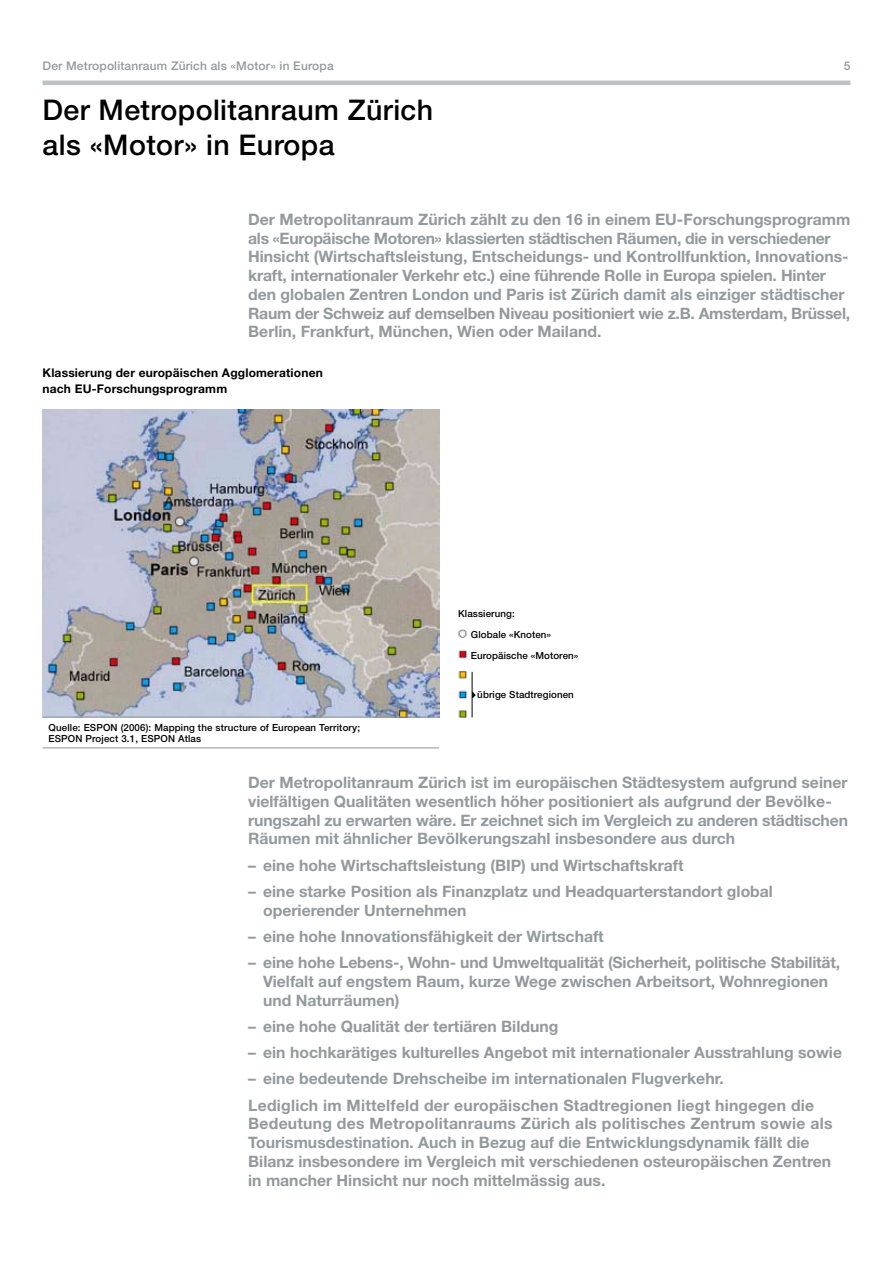
<style>
.page{position:relative;width:893px;height:1263px;background:#fff}
.page>*{position:absolute;margin:0;border:0;box-sizing:border-box;transform-origin:0 0}
.t1{font:500 28.5px/34.5px "Helvetica Neue";letter-spacing:.015em;color:#000}
.t2{font:700 15.75px/18.8px "Helvetica Neue";color:#939a9e}
.t3{font:700 12px/16.5px "Helvetica Neue";letter-spacing:.015em;color:#000}
.t4{font:500 12px "Helvetica Neue";letter-spacing:.015em;color:#939a9e}
.t5{font:500 9.75px/21px "Helvetica Neue";letter-spacing:.015em;color:#000}
</style>
<div class="page">
<hr style="left:43px;top:81px;width:807px;height:4px;background:#bac2c6">
<img style="left:43px;top:409px;width:396px;height:307px">
<hr style="left:43px;top:747px;width:396px;height:1px;background:#939a9e">
<hr style="left:43px;top:716px;width:396px;height:2px;background:#939a9e">
<img style="left:458px;top:629px;width:10px;height:89px">
<hr style="left:472px;top:672px;width:1px;height:45px;background:#000">
<svg style="left:472px;top:691px;width:4px;height:8px"></svg>
<p class="t4" style="left:43px;top:59px;width:293px">Der Metropolitanraum Zürich als «Motor» in Europa</p>
<h1 class="t1" style="left:43px;top:92px;width:392px">Der Metropolitanraum Zürich als «Motor» in Europa</h1>
<p class="t4" style="left:844px;top:59px;width:8px">5</p>
<p class="t2" style="left:248px;top:210px;width:604px">Der Metropolitanraum Zürich zählt zu den 16 in einem EU-Forschungsprogramm als «Europäische Motoren» klassierten städtischen Räumen, die in verschiedener Hinsicht (Wirtschaftsleistung, Entscheidungs- und Kontrollfunktion, Innovations&shy;kraft, internationaler Verkehr etc.) eine führende Rolle in Europa spielen. Hinter den globalen Zentren London und Paris ist Zürich damit als einziger städtischer Raum der Schweiz auf demselben Niveau positioniert wie z.B. Amsterdam, Brüssel, Berlin, Frankfurt, München, Wien oder Mailand.</p>
<p class="t3" style="left:43px;top:364px;width:282px">Klassierung der europäischen Agglomerationen nach EU-Forschungsprogramm</p>
<p class="t5" style="left:471px;top:603px;width:109px;text-indent:-13px">Klassierung:<br>Globale «Knoten»<br>Europäische «Motoren»</p>
<p class="t5" style="left:477px;top:684px;width:98px">übrige Stadtregionen</p>
<p class="t5" style="left:49px;top:721px;width:313px;line-height:11.2px">Quelle: ESPON (2006): Mapping the structure of European Territory;<br>ESPON Project 3.1, ESPON Atlas</p>
<p class="t2" style="left:248px;top:773px;width:601px">Der Metropolitanraum Zürich ist im europäischen Städtesystem aufgrund seiner vielfältigen Qualitäten wesentlich höher positioniert als aufgrund der Bevölke&shy;rungszahl zu erwarten wäre. Er zeichnet sich im Vergleich zu anderen städtischen Räumen mit ähnlicher Bevölkerungszahl insbesondere aus durch</p>
<p class="t2" style="left:248px;top:855px;width:437px">– eine hohe Wirtschaftsleistung (BIP) und Wirtschaftskraft</p>
<p class="t2" style="left:263px;top:881px;width:511px;text-indent:-15px">– eine starke Position als Finanzplatz und Headquarterstandort global operierender Unternehmen</p>
<p class="t2" style="left:248px;top:926px;width:357px">– eine hohe Innovationsfähigkeit der Wirtschaft</p>
<p class="t2" style="left:263px;top:953px;width:579px;text-indent:-15px">– eine hohe Lebens-, Wohn- und Umweltqualität (Sicherheit, politische Stabilität,<br>Vielfalt auf engstem Raum, kurze Wege zwischen Arbeitsort, Wohnregionen und Naturräumen)</p>
<p class="t2" style="left:248px;top:1016px;width:312px">– eine hohe Qualität der tertiären Bildung</p>
<p class="t2" style="left:248px;top:1043px;width:595px">– ein hochkarätiges kulturelles Angebot mit internationaler Ausstrahlung sowie</p>
<p class="t2" style="left:248px;top:1065px;width:568px;line-height:26.2px">– eine bedeutende Drehscheibe im internationalen Flugverkehr.<br>Lediglich im Mittelfeld der europäischen Stadtregionen liegt hingegen die</p>
<p class="t2" style="left:248px;top:1114px;width:586px">Bedeutung des Metropolitanraums Zürich als politisches Zentrum sowie als Tourismusdestination. Auch in Bezug auf die Entwicklungsdynamik fällt die Bilanz insbesondere im Vergleich mit verschiedenen osteuropäischen Zentren in mancher Hinsicht nur noch mittelmässig aus.</p>
</div>
